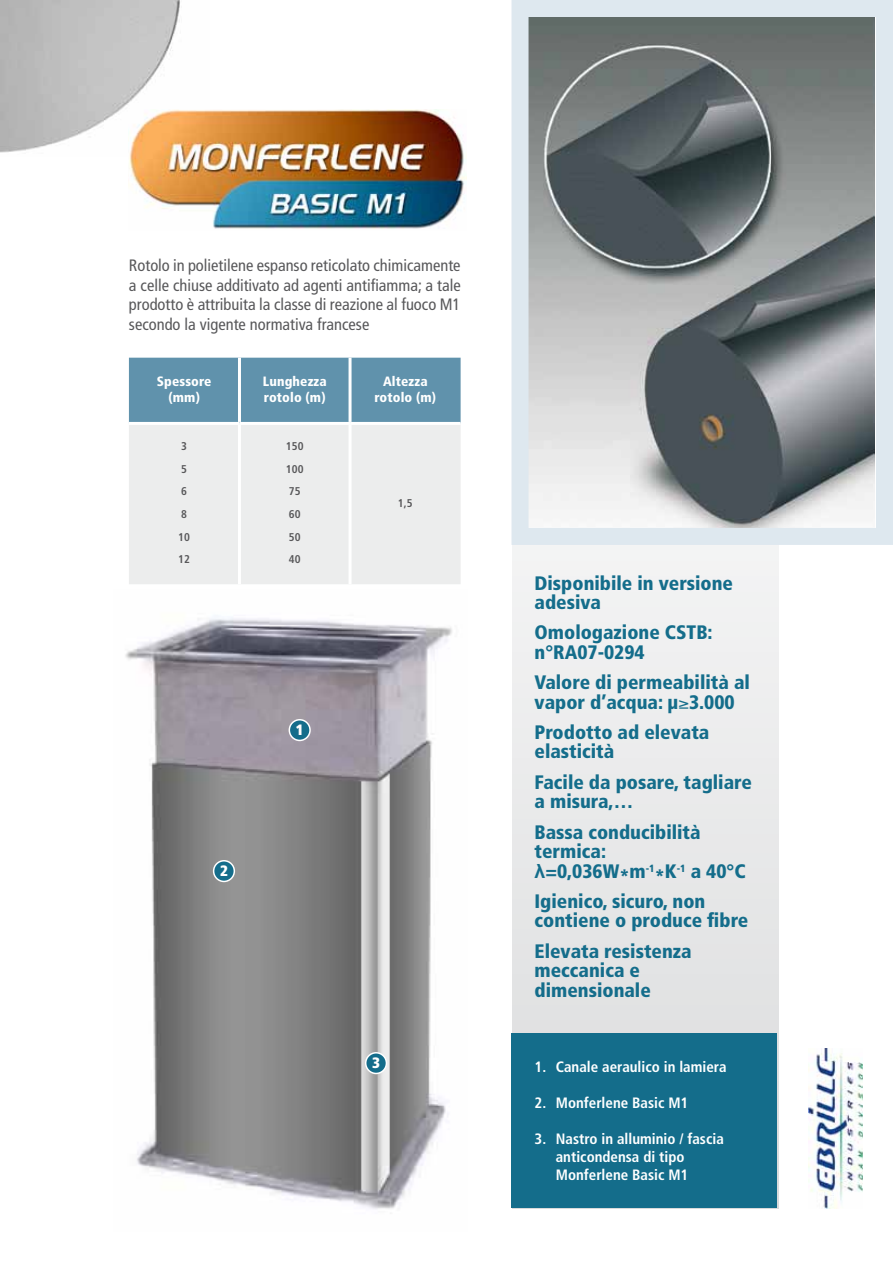
<style>
.page{position:relative;width:893px;height:1263px;background:#fff}
.page>*{position:absolute;margin:0;border:0;box-sizing:border-box;transform-origin:0 0}
.t1{font:900 condensed 19.5px/19.5px "Frutiger";color:#146d8b}
.t2{font:condensed 16.5px/19.5px "Frutiger";color:#58585a;text-align:justify}
.t3{font:700 condensed 15px/18px "Frutiger";color:#fff}
.t4{font:900 condensed 15px "Frutiger";color:#fff}
.t5{font:900 condensed 13.5px/16.2px "Frutiger";letter-spacing:.01em;color:#fff;text-align:center}
.t6{font:700 condensed 11.25px/22.5px "Frutiger";letter-spacing:.01em;color:#58585a}
.s1{font-family:"Arial";font-weight:700;font-stretch:normal}
</style>
<div class="page">
<div style="left:512px;top:255px;width:266px;height:953px;background:#eaeaeb"></div>
<img style="left:809px;top:1048px;width:54px;height:160px">
<img style="left:9px;top:0;width:171px;height:152px">
<img style="left:129px;top:110px;width:338px;height:119px">
<div style="left:129px;top:358px;width:332px;height:64px;background:#6092ac"></div>
<div style="left:129px;top:425px;width:332px;height:159px;background:#eceded"></div>
<hr style="left:238px;top:358px;width:3px;height:64px;background:#fff">
<hr style="left:349px;top:358px;width:3px;height:64px;background:#fff">
<hr style="left:238px;top:425px;width:3px;height:159px;background:#fff">
<hr style="left:349px;top:425px;width:3px;height:159px;background:#fff">
<svg style="left:511px;top:0;width:382px;height:553px"></svg>
<svg style="left:0;top:0;width:9px;height:153px"></svg>
<img style="left:125px;top:617px;width:327px;height:592px">
<div style="left:289px;top:720px;width:21px;height:20px;background:#146d8b;border-radius:50%"></div>
<div style="left:289px;top:719px;width:22px;height:22px;border:2px solid #fff;border-radius:50%"></div>
<div style="left:214px;top:861px;width:20px;height:20px;background:#146d8b;border-radius:50%"></div>
<div style="left:213px;top:860px;width:22px;height:22px;border:2px solid #fff;border-radius:50%"></div>
<div style="left:366px;top:1053px;width:20px;height:20px;background:#146d8b;border-radius:50%"></div>
<div style="left:365px;top:1052px;width:22px;height:22px;border:2px solid #fff;border-radius:50%"></div>
<div style="left:511px;top:1033px;width:266px;height:175px;background:#146d8b"></div>
<p class="t2" style="left:129px;top:256px;width:333px">Rotolo in polietilene espanso reticolato chimicamente a celle chiuse additivato ad agenti antifiamma; a tale prodotto è attribuita la classe di reazione al fuoco M1 secondo la vigente normativa francese</p>
<p class="t5" style="left:157px;top:373px;width:56px">Spessore (mm)</p>
<p class="t5" style="left:263px;top:373px;width:65px;text-align:left">Lunghezza rotolo (m)</p>
<p class="t5" style="left:374px;top:373px;width:63px">Altezza rotolo (m)</p>
<p class="t6" style="left:178px;top:435px;width:13px">3<br>5<br>6<br>8<br>10<br>12</p>
<p class="t6" style="left:286px;top:435px;width:19px">150<br>100<br>75<br>60<br>50<br>40</p>
<p class="t6" style="left:398px;top:492px;width:16px">1,5</p>
<p class="t4" style="left:220px;top:862px;width:9px">2</p>
<p class="t4" style="left:296px;top:721px;width:9px">1</p>
<p class="t4" style="left:372px;top:1054px;width:9px">3</p>
<p class="t1" style="left:535px;top:573px;width:200px">Disponibile in versione adesiva</p>
<p class="t1" style="left:535px;top:623px;width:180px">Omologazione CSTB: n°RA07-0294</p>
<p class="t1" style="left:535px;top:673px;width:217px">Valore di permeabilità al vapor d’acqua: µ≥3.000</p>
<p class="t1" style="left:535px;top:722px;width:176px">Prodotto ad elevata elasticità</p>
<p class="t1" style="left:535px;top:772px;width:219px">Facile da posare, tagliare a misura,…</p>
<p class="t1" style="left:535px;top:822px;width:213px">Bassa conducibilità termica: <span class="s1">λ</span>=0,036W*m<sup>-1</sup>*K<sup>-1</sup> a 40°C</p>
<p class="t1" style="left:535px;top:891px;width:215px">Igienico, sicuro, non contiene o produce fibre</p>
<p class="t1" style="left:535px;top:941px;width:159px">Elevata resistenza meccanica e dimensionale</p>
<p class="t3" style="left:535px;top:1058px;width:193px">1. Canale aeraulico in lamiera</p>
<p class="t3" style="left:535px;top:1094px;width:155px">2. Monferlene Basic M1</p>
<p class="t3" style="left:556px;top:1130px;width:170px;text-indent:-21px">3. Nastro in alluminio / fascia anticondensa di tipo<br>Monferlene Basic M1</p>
</div>
